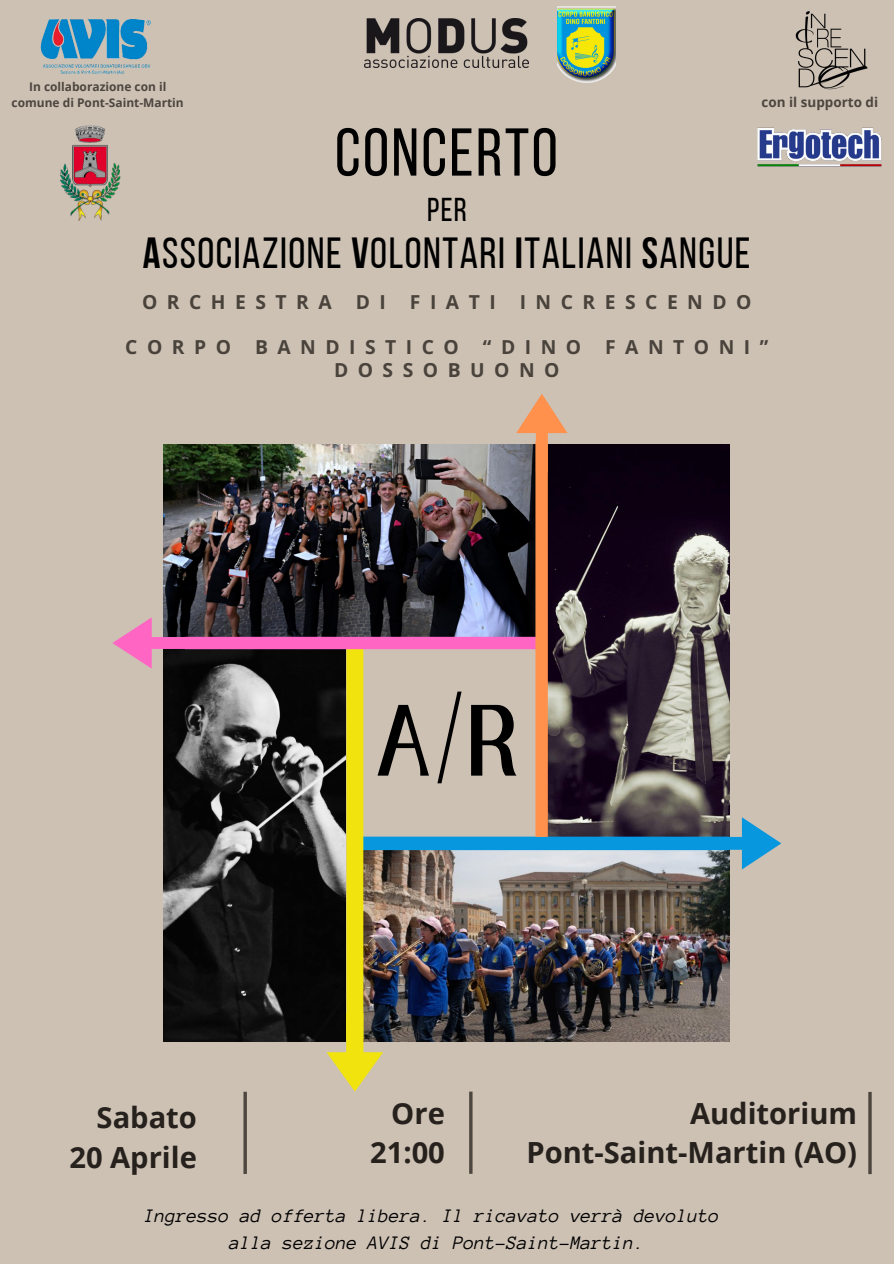
<style>
.page{position:relative;width:894px;height:1264px;background:#fff}
.page>*{position:absolute;margin:0;border:0;box-sizing:border-box;transform-origin:0 0}
.t1{font:77.55px "Loubag";color:#000}
.t2{font:67.5px "Bebas Neue";letter-spacing:.035em;color:#000}
.t3{font:43.5px "Bebas Neue";letter-spacing:.035em;color:#000}
.t4{font:33px "Bebas Neue";color:#000}
.t5{font:700 29.1px/39.6px "Open Sans";color:#26211c;text-align:right}
.t6{font:italic 19.5px "Anonymous Pro";color:#000}
.t7{font:700 19.2px/22.5px "Open Sans";letter-spacing:.495em;color:#49433b;text-align:center}
.t8{font:700 13.5px "Open Sans";color:#4d463f}
.t9{font:700 12px "Open Sans";color:#4d463f}
.s1{font-weight:700}
</style>
<div class="page">
<div style="left:0;top:0;width:893px;height:1263px;background:#cdc1b4"></div>
<img style="left:164px;top:444px;width:371px;height:192px">
<img style="left:547px;top:444px;width:182px;height:392px">
<img style="left:164px;top:649px;width:181px;height:392px">
<img style="left:363px;top:850px;width:366px;height:191px">
<div style="left:355px;top:836px;width:373px;height:14px;background:#0697df"></div>
<div style="left:346px;top:643px;width:17px;height:395px;background:#f0e30e"></div>
<div style="left:185px;top:636px;width:352px;height:13px;background:#ff66c4"></div>
<div style="left:535px;top:441px;width:12px;height:395px;background:#ff914d"></div>
<svg style="left:326px;top:1012px;width:57px;height:79px"></svg>
<svg style="left:702px;top:817px;width:79px;height:52px"></svg>
<svg style="left:516px;top:394px;width:51px;height:78px"></svg>
<svg style="left:112px;top:617px;width:79px;height:51px"></svg>
<img style="left:557px;top:6px;width:58px;height:77px">
<img style="left:795px;top:12px;width:73px;height:78px">
<img style="left:757px;top:127px;width:125px;height:40px">
<svg style="left:767px;top:146px;width:4px;height:6px"></svg>
<svg style="left:767px;top:135px;width:4px;height:4px"></svg>
<svg style="left:243px;top:1091px;width:4px;height:82px"></svg>
<hr style="left:469px;top:1091px;width:3px;height:82px;background:#4d463f">
<hr style="left:868px;top:1091px;width:3px;height:83px;background:#4d463f">
<img style="left:60px;top:125px;width:61px;height:96px">
<img style="left:364px;top:18px;width:164px;height:50px">
<img style="left:40px;top:19px;width:111px;height:56px">
<h5 class="t9" style="left:29px;top:78px;width:139px">In collaborazione con il</h5>
<h5 class="t9" style="left:12px;top:94px;width:174px">comune di Pont-Saint-Martin</h5>
<p class="t8" style="left:761px;top:93px;width:118px">con il supporto di</p>
<p class="t2" style="left:335px;top:125px;width:224px">CONCERTO</p>
<p class="t4" style="left:427px;top:196px;width:41px">PER</p>
<h6 class="t3" style="left:143px;top:235px;width:609px"><span class="s1">A</span>SSOCIAZIONE <span class="s1">V</span>OLONTARI <span class="s1">I</span>TALIANI <span class="s1">S</span>ANGUE</h6>
<h6 class="t7" style="left:142px;top:291px;width:611px">ORCHESTRA DI FIATI INCRESCENDO</h6>
<h1 class="t7" style="left:125px;top:336px;width:644px">CORPO BANDISTICO “DINO FANTONI”<br>DOSSOBUONO</h1>
<h5 class="t1" style="left:375px;top:678px;width:144px">A/R</h5>
<p class="t5" style="left:69px;top:1096px;width:129px">Sabato<br>20 Aprile</p>
<p class="t5" style="left:370px;top:1092px;width:76px">Ore<br>21:00</p>
<p class="t5" style="left:526px;top:1092px;width:332px">Auditorium<br>Pont-Saint-Martin (AO)</p>
<h4 class="t6" style="left:144px;top:1205px;width:576px">Ingresso ad offerta libera. Il ricavato verrà devoluto</h4>
<h3 class="t6" style="left:229px;top:1232px;width:417px">alla sezione AVIS di Pont-Saint-Martin.</h3>
</div>
